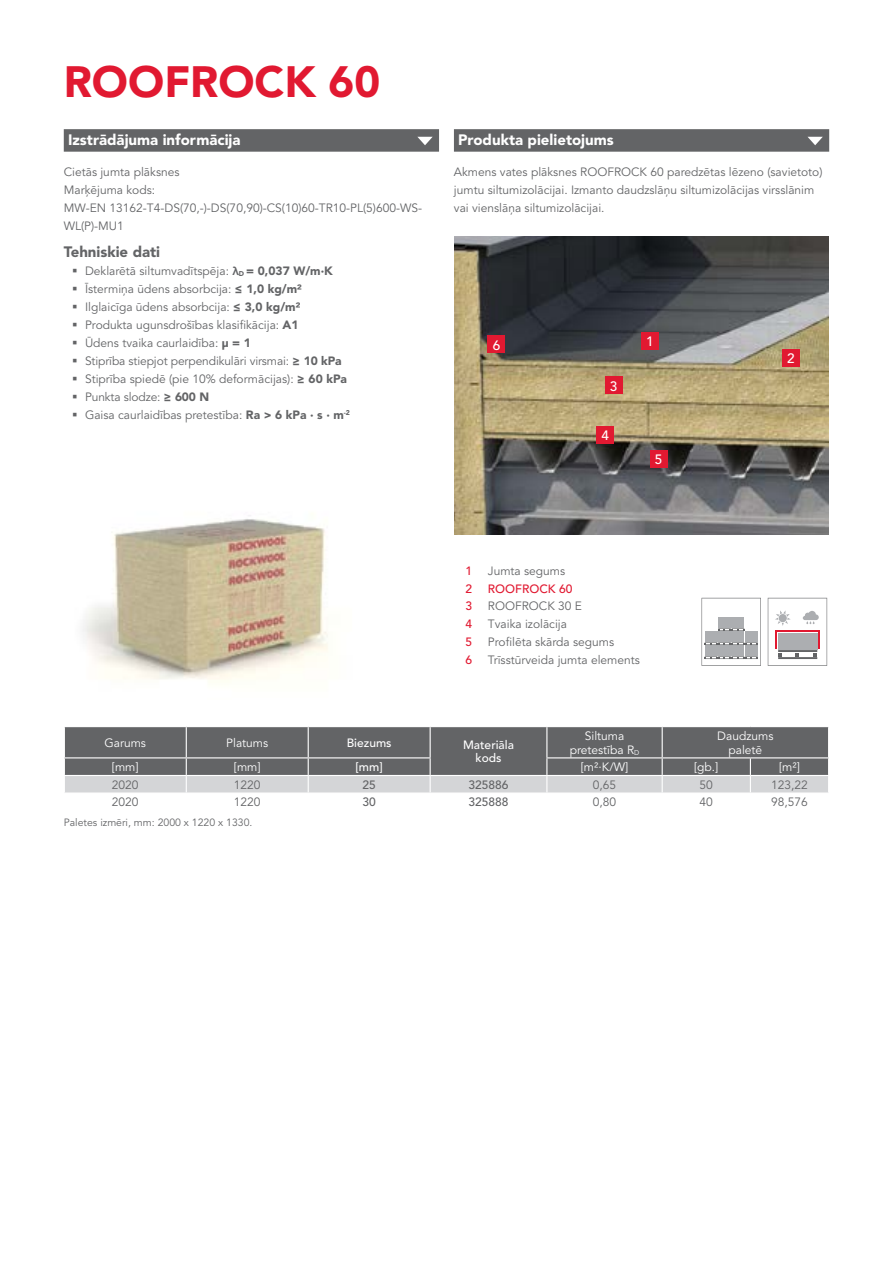
<style>
.page{position:relative;width:893px;height:1263px;background:#fff}
.page>*{position:absolute;margin:0;border:0;box-sizing:border-box;transform-origin:0 0}
.t1{font:900 43.5px "Avenir LT Pro";color:#e11931}
.t2{font:900 15px "Avenir LT Pro";color:#fff}
.t3{font:900 15px "Avenir LT Pro";color:#636466}
.t4{font:500 13.5px "Avenir LT Pro";color:#fff}
.t5{font:12px/18px "Avenir LT Pro";color:#636466}
.t6{font:12px/13.5px "Avenir LT Pro";color:#fff;text-align:center}
.t7{font:500 12px/13.5px "Avenir LT Pro";color:#fff;text-align:center}
.t8{font:500 12px "Avenir LT Pro";color:#636466}
.t9{font:500 12px "Avenir LT Pro";color:#e11931}
.t10{font:10.5px "Avenir LT Pro";color:#636466}
.s1{font-family:"Consolas";font-weight:700}
.s2{font-weight:900}
</style>
<div class="page">
<svg style="left:64px;top:727px;width:765px;height:66px;background:#878789"></svg>
<img style="left:82px;top:515px;width:246px;height:168px">
<div style="left:454px;top:129px;width:375px;height:23px;background:#636466"></div>
<svg style="left:808px;top:137px;width:15px;height:8px"></svg>
<img style="left:455px;top:237px;width:373px;height:297px">
<div style="left:782px;top:350px;width:17px;height:17px;background:#e11931"></div>
<div style="left:605px;top:377px;width:17px;height:17px;background:#e11931"></div>
<div style="left:597px;top:427px;width:17px;height:17px;background:#e11931"></div>
<div style="left:650px;top:450px;width:17px;height:17px;background:#e11931"></div>
<div style="left:488px;top:336px;width:17px;height:17px;background:#e11931"></div>
<div style="left:642px;top:333px;width:17px;height:17px;background:#e11931"></div>
<div style="left:64px;top:129px;width:375px;height:23px;background:#636466"></div>
<svg style="left:417px;top:137px;width:16px;height:8px"></svg>
<svg style="left:701px;top:598px;width:60px;height:68px"></svg>
<svg style="left:768px;top:598px;width:59px;height:68px"></svg>
<h1 class="t1" style="left:64px;top:55px;width:318px">ROOFROCK 60</h1>
<p class="t2" style="left:68px;top:131px;width:174px">Izstrādājuma informācija</p>
<p class="t5" style="left:64px;top:163px;width:360px">Cietās jumta plāksnes<br>Marķējuma kods:<br>MW-EN 13162-T4-DS(70,-)-DS(70,90)-CS(10)60-TR10-PL(5)600-WS-<br>WL(P)-MU1</p>
<p class="t3" style="left:64px;top:242px;width:98px">Tehniskie dati</p>
<p class="t5" style="left:85px;top:262px;width:267px">Deklarētā siltumvadītspēja: <span class="s1">λ</span><sub>D</sub> <span class="s2">= 0,037 W/m·K </span>Īstermiņa ūdens absorbcija: <span class="s2">≤ 1,0 kg/m²<br></span>Ilglaicīga ūdens absorbcija: <span class="s2">≤ 3,0 kg/m²<br></span>Produkta ugunsdrošības klasifikācija: <span class="s2">A1<br></span>Ūdens tvaika caurlaidība: <span class="s2">µ = 1<br></span>Stiprība stiepjot perpendikulāri virsmai: <span class="s2">≥ 10 kPa </span>Stiprība spiedē (pie 10% deformācijas): <span class="s2">≥ 60 kPa </span>Punkta slodze: <span class="s2">≥ 600 N<br></span>Gaisa caurlaidības pretestība: <span class="s2">Ra &gt; 6 kPa · s · m</span><sup>-2</sup></p>
<p class="t2" style="left:458px;top:131px;width:157px">Produkta pielietojums</p>
<p class="t5" style="left:454px;top:163px;width:370px">Akmens vates plāksnes ROOFROCK 60 paredzētas lēzeno (savietoto) jumtu siltumizolācijai. Izmanto daudzslāņu siltumizolācijas virsslānim vai vienslāņa siltumizolācijai.</p>
<p class="t4" style="left:493px;top:337px;width:9px">6</p>
<p class="t4" style="left:646px;top:333px;width:9px">1</p>
<p class="t4" style="left:610px;top:378px;width:9px">3</p>
<p class="t4" style="left:601px;top:428px;width:9px">4</p>
<p class="t4" style="left:655px;top:451px;width:9px">5</p>
<p class="t4" style="left:787px;top:350px;width:9px">2</p>
<p class="t9" style="left:465px;top:564px;width:8px">1</p>
<p class="t5" style="left:488px;top:562px;width:79px">Jumta segums</p>
<p class="t9" style="left:465px;top:582px;width:8px">2</p>
<p class="t9" style="left:488px;top:582px;width:86px">ROOFROCK 60</p>
<p class="t9" style="left:465px;top:599px;width:8px">3</p>
<p class="t5" style="left:488px;top:597px;width:96px">ROOFROCK 30 E</p>
<p class="t9" style="left:465px;top:617px;width:8px">4</p>
<p class="t5" style="left:488px;top:615px;width:81px">Tvaika izolācija</p>
<p class="t9" style="left:465px;top:635px;width:8px">5</p>
<p class="t5" style="left:488px;top:633px;width:128px">Profilēta skārda segums</p>
<p class="t9" style="left:465px;top:652px;width:8px">6</p>
<p class="t5" style="left:488px;top:651px;width:153px">Trīsstūrveida jumta elements</p>
<p class="t6" style="left:105px;top:736px;width:43px">Garums</p>
<p class="t6" style="left:226px;top:736px;width:43px">Platums</p>
<p class="t7" style="left:347px;top:736px;width:46px">Biezums</p>
<p class="t7" style="left:463px;top:738px;width:52px">Materiāla kods</p>
<p class="t6" style="left:570px;top:729px;width:71px">Siltuma pretestība R<sub>D</sub></p>
<p class="t6" style="left:717px;top:729px;width:58px">Daudzums paletē</p>
<p class="t6" style="left:112px;top:760px;width:28px">[mm]</p>
<p class="t6" style="left:234px;top:760px;width:28px">[mm]</p>
<p class="t7" style="left:356px;top:760px;width:29px">[mm]</p>
<p class="t6" style="left:581px;top:760px;width:49px">[m²∙K/W]</p>
<p class="t6" style="left:694px;top:760px;width:26px">[gb.]</p>
<p class="t6" style="left:779px;top:760px;width:22px">[m²]</p>
<p class="t5" style="left:112px;top:776px;width:28px">2020</p>
<p class="t5" style="left:234px;top:776px;width:28px">1220</p>
<p class="t8" style="left:362px;top:777px;width:15px">25</p>
<p class="t8" style="left:468px;top:777px;width:42px">325886</p>
<p class="t5" style="left:593px;top:776px;width:25px">0,65</p>
<p class="t5" style="left:700px;top:776px;width:15px">50</p>
<p class="t5" style="left:771px;top:776px;width:38px">123,22</p>
<p class="t5" style="left:112px;top:793px;width:28px">2020</p>
<p class="t5" style="left:234px;top:793px;width:28px">1220</p>
<p class="t8" style="left:363px;top:795px;width:15px">30</p>
<p class="t8" style="left:468px;top:795px;width:42px">325888</p>
<p class="t5" style="left:593px;top:793px;width:25px">0,80</p>
<p class="t5" style="left:700px;top:793px;width:15px">40</p>
<p class="t5" style="left:771px;top:793px;width:38px">98,576</p>
<p class="t10" style="left:64px;top:816px;width:190px">Paletes izmēri, mm: 2000 x 1220 x 1330.</p>
</div>
